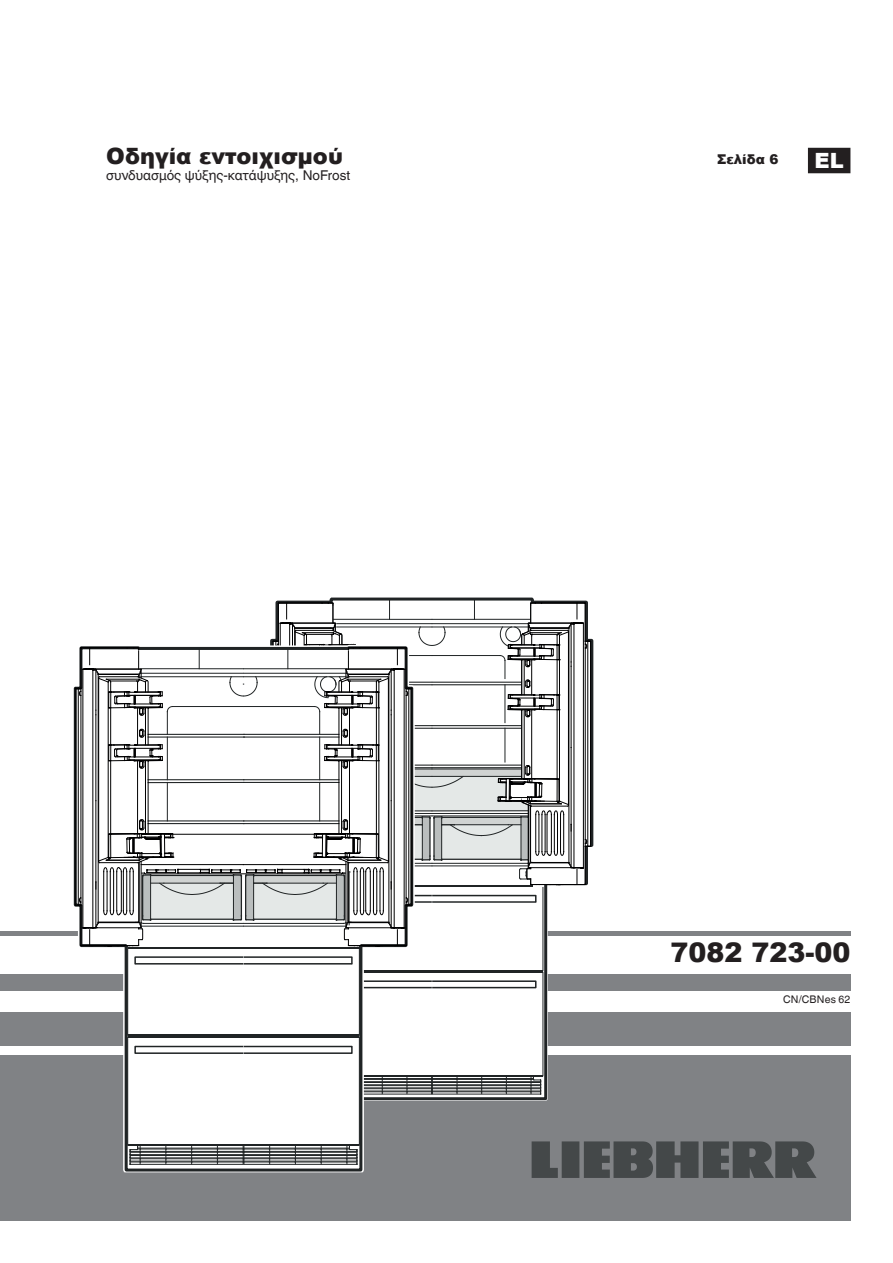
<style>
.page{position:relative;width:893px;height:1263px;background:#fff}
.page>*{position:absolute;margin:0;border:0;box-sizing:border-box;transform-origin:0 0}
.t1{font:900 27px "Arial";color:#231f20}
.t2{font:900 22.5px "Arial";color:#231f20}
.t3{font:900 21px "Arial";color:#fff}
.t4{font:13.5px "Helvetica Linotype";color:#231f20}
.t5{font:900 13.5px "Arial";color:#231f20}
.t6{font:10.5px "Helvetica Linotype";letter-spacing:.015em;color:#231f20}
</style>
<div class="page">
<div style="left:0;top:1054px;width:850px;height:166px;background:#808285"></div>
<div style="left:0;top:1012px;width:850px;height:34px;background:#808285"></div>
<div style="left:0;top:974px;width:850px;height:17px;background:#808285"></div>
<hr style="left:0;top:931px;width:850px;height:4px;background:#808285">
<svg style="left:329px;top:597px;width:264px;height:503px;fill:#fff"></svg>
<svg style="left:415px;top:1077px;width:126px;height:18px;background:#7f8182"></svg>
<hr style="left:432px;top:971px;width:111px;height:2px;background:#202425">
<hr style="left:321px;top:971px;width:111px;height:2px;background:#202425">
<hr style="left:432px;top:1075px;width:111px;height:2px;background:#202425">
<hr style="left:321px;top:1075px;width:111px;height:2px;background:#202425">
<hr style="left:543px;top:972px;width:1px;height:104px;background:#202425">
<svg style="left:415px;top:980px;width:121px;height:8px"></svg>
<hr style="left:432px;top:970px;width:111px;height:1px;background:#202425">
<hr style="left:321px;top:970px;width:111px;height:1px;background:#202425">
<hr style="left:543px;top:887px;width:1px;height:83px;background:#202425">
<svg style="left:74px;top:946px;width:339px;height:225px;fill:#fff"></svg>
<hr style="left:244px;top:1036px;width:115px;height:2px;background:#202425">
<hr style="left:244px;top:1145px;width:115px;height:1px;background:#202425">
<hr style="left:359px;top:1037px;width:1px;height:108px;background:#202425">
<hr style="left:244px;top:947px;width:115px;height:1px;background:#202425">
<hr style="left:244px;top:1035px;width:115px;height:1px;background:#202425">
<hr style="left:359px;top:945px;width:1px;height:90px;background:#202425">
<svg style="left:130px;top:1146px;width:228px;height:19px;background:#858888"></svg>
<hr style="left:128px;top:1036px;width:115px;height:2px;background:#202425">
<hr style="left:128px;top:1145px;width:115px;height:1px;background:#202425">
<hr style="left:127px;top:1037px;width:1px;height:108px;background:#202425">
<svg style="left:134px;top:1046px;width:219px;height:8px"></svg>
<hr style="left:128px;top:947px;width:115px;height:1px;background:#202425">
<hr style="left:128px;top:1035px;width:115px;height:1px;background:#202425">
<hr style="left:127px;top:945px;width:1px;height:90px;background:#202425">
<svg style="left:134px;top:956px;width:219px;height:8px"></svg>
<svg style="left:74px;top:600px;width:518px;height:346px"></svg>
<div style="left:809px;top:149px;width:41px;height:24px;background:#231f20"></div>
<div style="left:808px;top:148px;width:42px;height:25px;border:2px solid #231f20"></div>
<svg style="left:532px;top:1141px;width:284px;height:37px"></svg>
<h2 class="t2" style="left:106px;top:139px;width:238px">Οδηγία εντοιχισμού</h2>
<p class="t5" style="left:717px;top:149px;width:63px">Σελίδα 6</p>
<h3 class="t3" style="left:815px;top:145px;width:31px">EL</h3>
<p class="t4" style="left:106px;top:168px;width:245px">συνδυασμός ψύξης-κατάψυξης, NoFrost</p>
<h1 class="t1" style="left:670px;top:933px;width:182px">7082 723-00</h1>
<p class="t6" style="left:783px;top:994px;width:69px">CN/CBNes 62</p>
</div>
